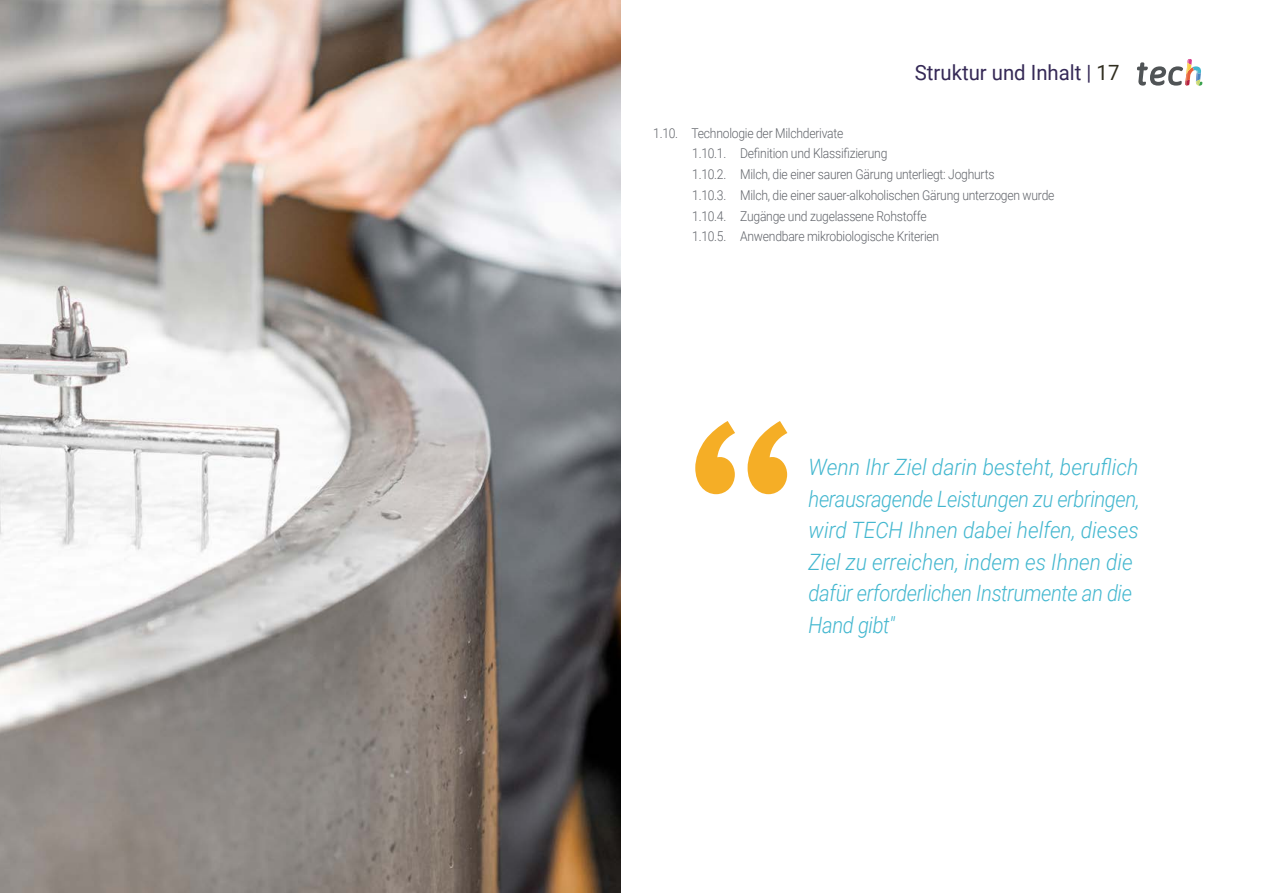
<style>
.page{position:relative;width:1263px;height:893px;background:#fff}
.page>*{position:absolute;margin:0;border:0;box-sizing:border-box;transform-origin:0 0}
.t1{font:italic 300 22.5px/31.5px "Roboto";letter-spacing:-.01em;color:#43b7cf;scale:.94 1}
.t2{font:21px "Roboto";color:#352956}
.t3{font:300 13.5px/20.7px "Roboto";letter-spacing:-.02em;color:#61646a;scale:.9 1}
.s1{color:#312e20}
</style>
<div class="page">
<img style="left:0;top:0;width:621px;height:893px">
<svg style="left:695px;top:421px;width:92px;height:73px"></svg>
<svg style="left:1137px;top:59px;width:65px;height:27px"></svg>
<h2 class="t2" style="left:915px;top:57px;width:206px">Struktur und Inhalt | <span class="s1">17</span></h2>
<p class="t3" style="left:692px;top:122px;width:404px;text-indent:-39px">1.10. Technologie der Milchderivate<br>1.10.1. Definition und Klassifizierung<br>1.10.2. Milch, die einer sauren Gärung unterliegt: Joghurts<br>1.10.3. Milch, die einer sauer-alkoholischen Gärung unterzogen wurde 1.10.4. Zugänge und zugelassene Rohstoffe<br>1.10.5. Anwendbare mikrobiologische Kriterien</p>
<h1 class="t1" style="left:809px;top:451px;width:354px">Wenn Ihr Ziel darin besteht, beruflich herausragende Leistungen zu erbringen, wird TECH Ihnen dabei helfen, dieses Ziel zu erreichen, indem es Ihnen die dafür erforderlichen Instrumente an die Hand gibt"</h1>
</div>
